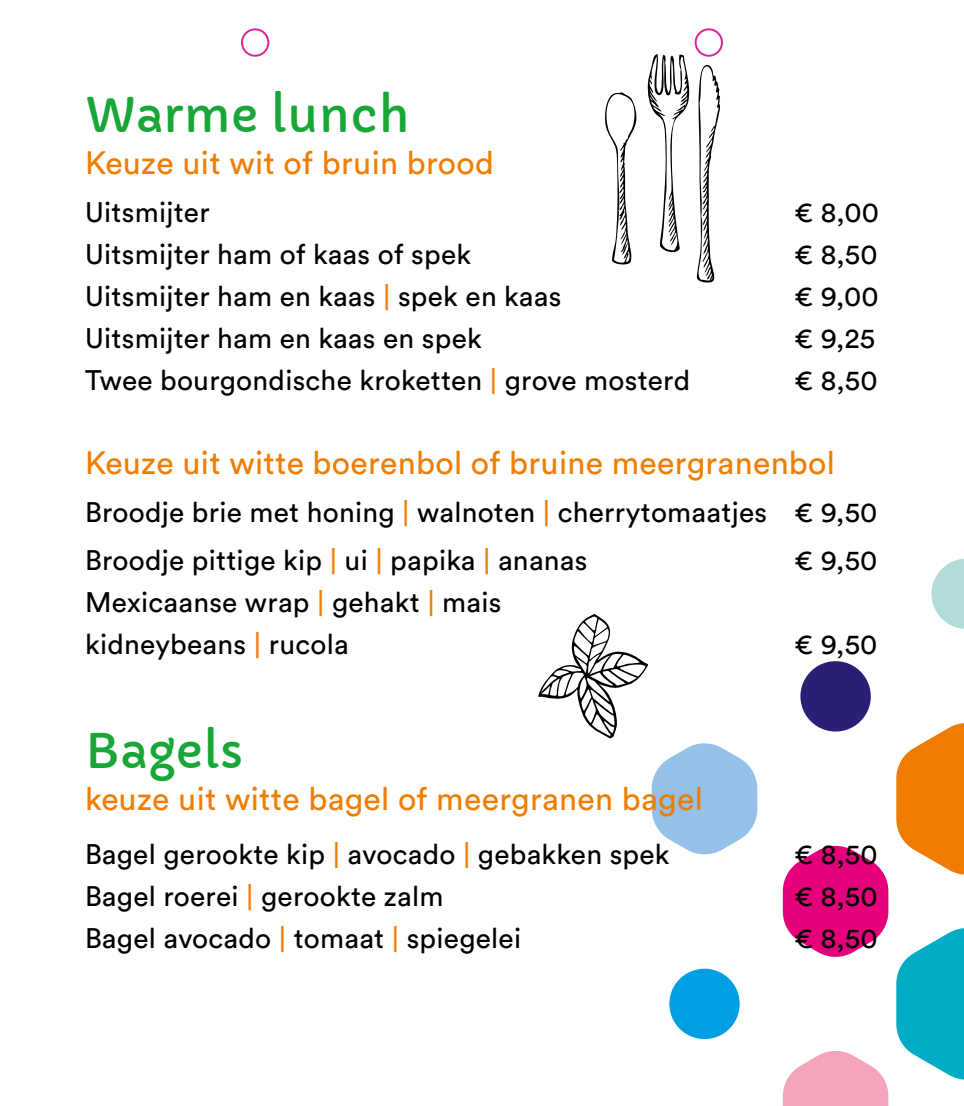
<style>
.page{position:relative;width:964px;height:1106px;background:#fff}
.page>*{position:absolute;margin:0;border:0;box-sizing:border-box;transform-origin:0 0}
.t1{font:46.8px "Capriola";letter-spacing:.01em;color:#18a637}
.t2{font:32px "Circular Std";letter-spacing:.01em;color:#ef7d00}
.t3{font:28px/48px "Circular Std";letter-spacing:.01em;color:#000}
.s1{color:#ef7d00}
</style>
<div class="page">
<svg style="left:783px;top:845px;width:105px;height:112px"></svg>
<svg style="left:783px;top:1051px;width:105px;height:55px"></svg>
<svg style="left:896px;top:723px;width:68px;height:152px"></svg>
<svg style="left:896px;top:928px;width:68px;height:152px"></svg>
<svg style="left:931px;top:558px;width:33px;height:71px"></svg>
<svg style="left:800px;top:661px;width:71px;height:71px"></svg>
<svg style="left:669px;top:968px;width:71px;height:72px"></svg>
<svg style="left:538px;top:614px;width:219px;height:241px"></svg>
<svg style="left:647px;top:54px;width:73px;height:229px"></svg>
<svg style="left:605px;top:92px;width:32px;height:173px"></svg>
<div style="left:241px;top:28px;width:28px;height:29px;border:2px solid #da2797;border-radius:50%"></div>
<div style="left:694px;top:28px;width:29px;height:29px;border:2px solid #da2797;border-radius:50%"></div>
<h1 class="t1" style="left:85px;top:86px;width:326px">Warme lunch</h1>
<p class="t2" style="left:85px;top:143px;width:410px">Keuze uit wit of bruin brood</p>
<p class="t3" style="left:85px;top:188px;width:126px">Uitsmijter</p>
<p class="t3" style="left:794px;top:188px;width:87px">€ 8,00</p>
<p class="t3" style="left:85px;top:230px;width:388px">Uitsmijter ham of kaas of spek</p>
<p class="t3" style="left:794px;top:230px;width:85px">€ 8,50</p>
<p class="t3" style="left:85px;top:272px;width:478px">Uitsmijter ham en kaas <span class="s1">|</span> spek en kaas</p>
<p class="t3" style="left:794px;top:272px;width:86px">€ 9,00</p>
<p class="t3" style="left:85px;top:314px;width:398px">Uitsmijter ham en kaas en spek</p>
<p class="t3" style="left:794px;top:314px;width:83px">€ 9,25</p>
<p class="t3" style="left:85px;top:356px;width:606px">Twee bourgondische kroketten <span class="s1">|</span> grove mosterd</p>
<p class="t3" style="left:794px;top:356px;width:85px">€ 8,50</p>
<p class="t2" style="left:85px;top:443px;width:751px">Keuze uit witte boerenbol of bruine meergranenbol</p>
<p class="t3" style="left:85px;top:488px;width:794px">Broodje brie met honing <span class="s1">|</span> walnoten <span class="s1">|</span> cherrytomaatjes € 9,50<br>Broodje pittige kip <span class="s1">|</span> ui <span class="s1">|</span> papika <span class="s1">|</span> ananas</p>
<p class="t3" style="left:794px;top:536px;width:85px">€ 9,50</p>
<p class="t3" style="left:85px;top:581px;width:418px;line-height:42px">Mexicaanse wrap <span class="s1">|</span> gehakt <span class="s1">|</span> mais kidneybeans <span class="s1">|</span> rucola</p>
<p class="t3" style="left:794px;top:620px;width:85px">€ 9,50</p>
<h1 class="t1" style="left:85px;top:722px;width:160px">Bagels</h1>
<p class="t2" style="left:85px;top:779px;width:619px">keuze uit witte bagel of meergranen bagel</p>
<p class="t3" style="left:85px;top:830px;width:586px">Bagel gerookte kip <span class="s1">|</span> avocado <span class="s1">|</span> gebakken spek</p>
<p class="t3" style="left:794px;top:830px;width:85px">€ 8,50</p>
<p class="t3" style="left:85px;top:872px;width:360px">Bagel roerei <span class="s1">|</span> gerookte zalm</p>
<p class="t3" style="left:794px;top:872px;width:85px">€ 8,50</p>
<p class="t3" style="left:85px;top:914px;width:438px">Bagel avocado <span class="s1">|</span> tomaat <span class="s1">|</span> spiegelei</p>
<p class="t3" style="left:794px;top:914px;width:85px">€ 8,50</p>
</div>
